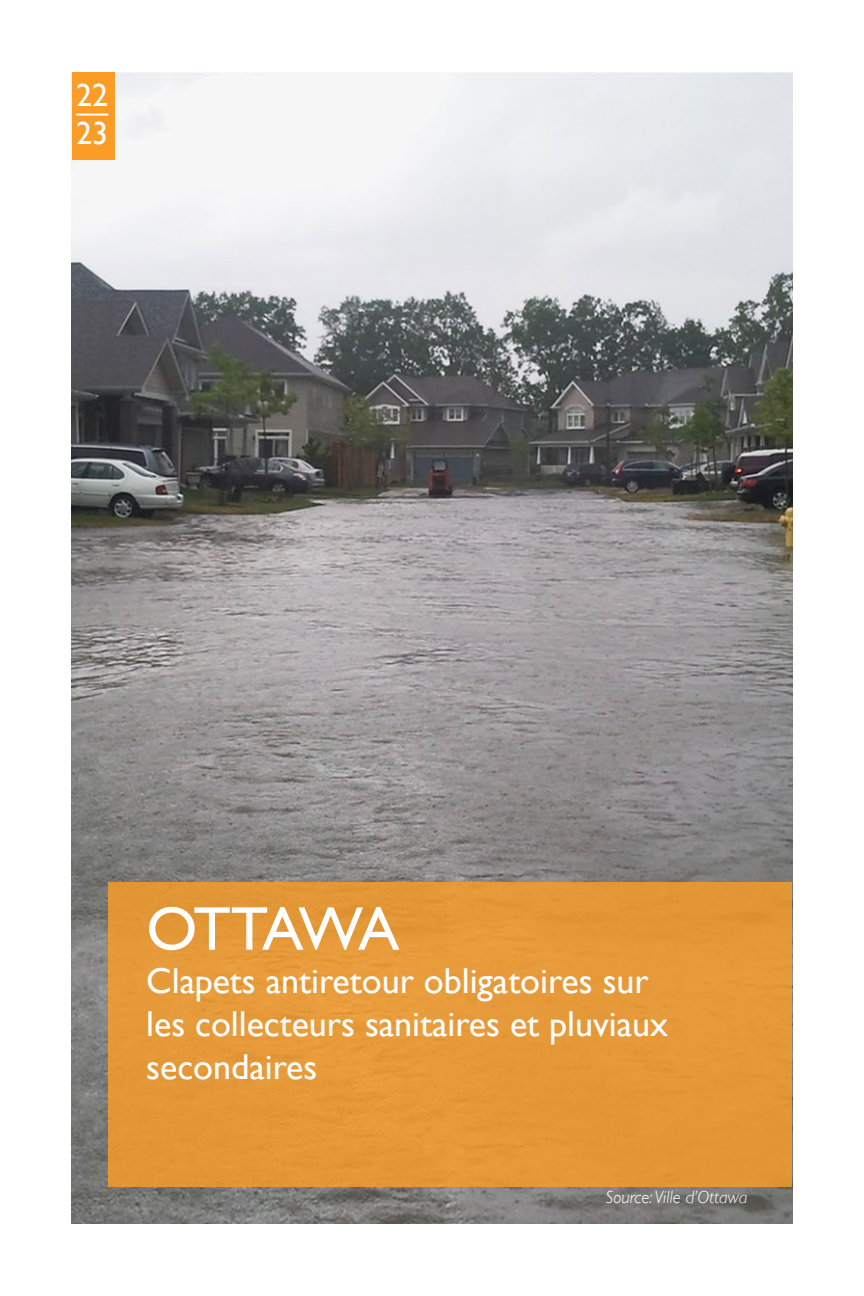
<style>
.page{position:relative;width:864px;height:1296px;background:#fff}
.page>*{position:absolute;margin:0;border:0;box-sizing:border-box;transform-origin:0 0}
.t1{font:62px "Gill Sans";letter-spacing:-.08em;color:#fff}
.t2{font:36px/43.2px "Gill Sans";color:#fff}
.t3{font:32px "Gill Sans";color:#fff}
.t4{font:italic 300 18px "Gill Sans";color:#fff}
</style>
<div class="page">
<img style="left:71px;top:72px;width:721px;height:1152px">
<div style="left:72px;top:72px;width:43px;height:88px;background:#fa9d27"></div>
<div style="left:108px;top:882px;width:684px;height:304px;background:#e59838"></div>
<hr style="left:76px;top:114px;width:32px;height:2px;background:#fff">
<p class="t3" style="left:76px;top:76px;width:33px">22</p>
<p class="t3" style="left:76px;top:115px;width:33px">23</p>
<p class="t1" style="left:146px;top:892px;width:255px">OTTAWA</p>
<p class="t2" style="left:146px;top:959px;width:523px">Clapets antiretour obligatoires sur les collecteurs sanitaires et pluviaux secondaires</p>
<p class="t4" style="left:606px;top:1187px;width:143px">Source: Ville d’Ottawa</p>
</div>
